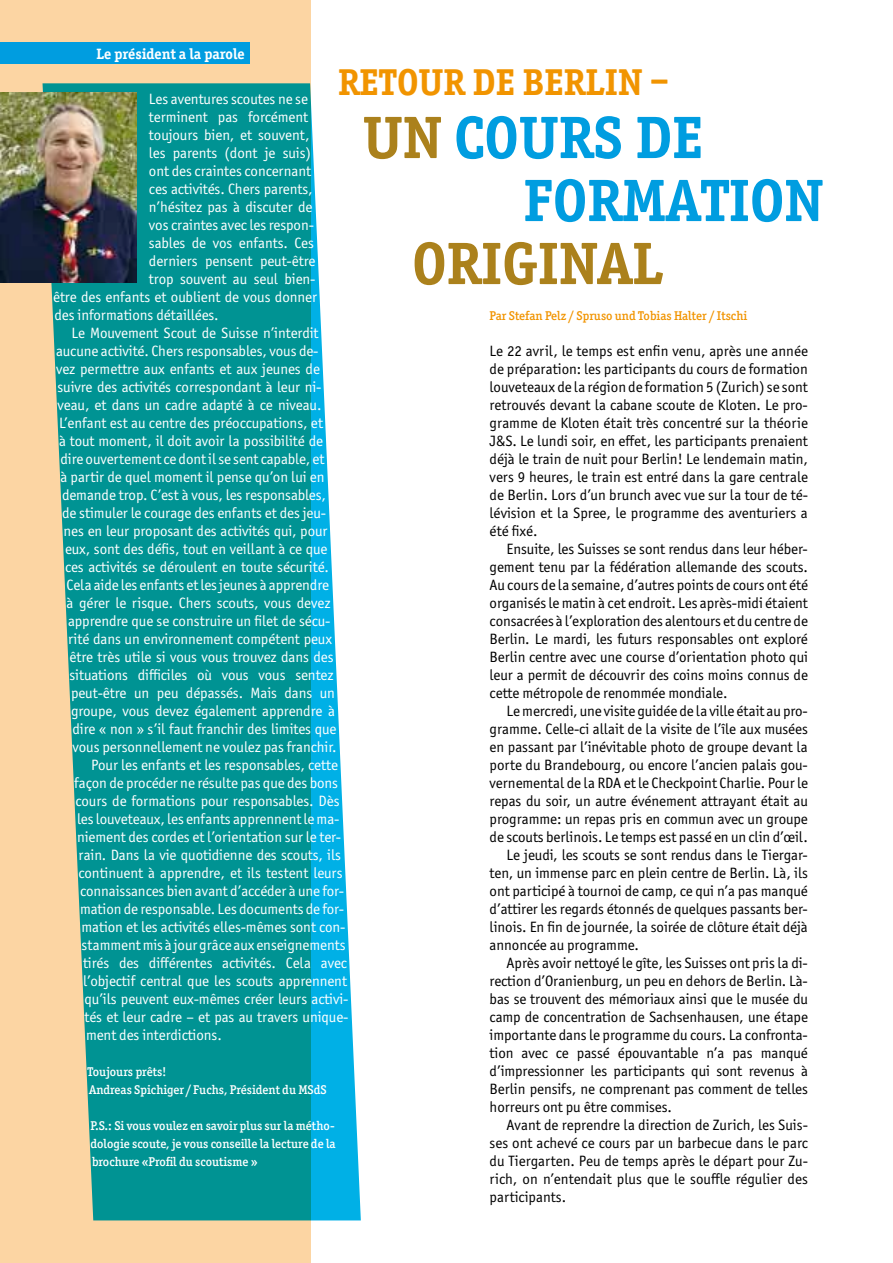
<style>
.page{position:relative;width:893px;height:1263px;background:#fff}
.page>*{position:absolute;margin:0;border:0;box-sizing:border-box;transform-origin:0 0}
.t1{font:700 60px/63px "Officina Serif ITC Pro";letter-spacing:.13em;color:#009de0}
.t2{font:700 60px "Officina Serif ITC Pro";color:#ab811c}
.t3{font:700 37.5px "Officina Serif ITC Pro";color:#f19400}
.t4{font:15px/18px "Officina Sans ITC Pro";letter-spacing:-.005em;color:#000;text-align:justify}
.t5{font:15px "Officina Sans ITC Pro";letter-spacing:-.005em;color:#fff}
.t6{font:700 15px "Officina Serif ITC Pro";color:#fff}
.t7{font:500 12.75px/18px "Officina Serif ITC Pro";color:#fff}
.t8{font:500 12.75px "Officina Serif ITC Pro";color:#f19400}
.s1{color:#ab811c}
</style>
<div class="page">
<div style="left:0;top:0;width:310px;height:1263px;background:#fcd5a3"></div>
<svg style="left:43px;top:83px;width:318px;height:1137px;fill:#009393"></svg>
<div style="left:0;top:43px;width:249px;height:21px;background:#009de0"></div>
<img style="left:0;top:92px;width:136px;height:190px">
<p class="t6" style="left:96px;top:44px;width:150px">LE PRÉSIDENT A LA PAROLE</p>
<p class="t5" style="left:149px;top:90px;width:161px">Les aventures scoutes ne se</p>
<p class="t5" style="left:149px;top:108px;width:161px">terminent pas forcément</p>
<p class="t5" style="left:149px;top:126px;width:162px">toujours bien, et souvent,</p>
<p class="t5" style="left:149px;top:144px;width:164px">les parents (dont je suis)</p>
<p class="t5" style="left:149px;top:162px;width:164px">ont des craintes concernant</p>
<p class="t5" style="left:149px;top:180px;width:165px">ces activités. Chers parents,</p>
<p class="t5" style="left:149px;top:198px;width:165px">n’hésitez pas à discuter de</p>
<p class="t5" style="left:149px;top:216px;width:167px">vos craintes avec les respon-</p>
<p class="t5" style="left:149px;top:234px;width:167px">sables de vos enfants. Ces</p>
<p class="t5" style="left:149px;top:252px;width:168px">derniers pensent peut-être</p>
<p class="t5" style="left:149px;top:270px;width:168px">trop souvent au seul bien-</p>
<p class="t5" style="left:53px;top:288px;width:265px">être des enfants et oublient de vous donner</p>
<p class="t5" style="left:55px;top:306px;width:166px">des informations détaillées.</p>
<p class="t5" style="left:72px;top:324px;width:249px">Le Mouvement Scout de Suisse n’interdit</p>
<p class="t5" style="left:56px;top:342px;width:264px">aucune activité. Chers responsables, vous de-</p>
<p class="t5" style="left:56px;top:360px;width:265px">vez permettre aux enfants et aux jeunes de</p>
<p class="t5" style="left:58px;top:378px;width:265px">suivre des activités correspondant à leur ni-</p>
<p class="t5" style="left:58px;top:396px;width:265px">veau, et dans un cadre adapté à ce niveau.</p>
<p class="t5" style="left:59px;top:414px;width:265px">L’enfant est au centre des préoccupations, et</p>
<p class="t5" style="left:59px;top:432px;width:266px">à tout moment, il doit avoir la possibilité de</p>
<p class="t5" style="left:61px;top:450px;width:265px">dire ouvertement ce dont il se sent capable, et</p>
<p class="t5" style="left:61px;top:468px;width:266px">à partir de quel moment il pense qu’on lui en</p>
<p class="t5" style="left:62px;top:486px;width:266px">demande trop. C’est à vous, les responsables,</p>
<p class="t5" style="left:62px;top:504px;width:265px">de stimuler le courage des enfants et des jeu-</p>
<p class="t5" style="left:64px;top:522px;width:265px">nes en leur proposant des activités qui, pour</p>
<p class="t5" style="left:65px;top:540px;width:264px">eux, sont des défis, tout en veillant à ce que</p>
<p class="t5" style="left:65px;top:558px;width:265px">ces activités se déroulent en toute sécurité.</p>
<p class="t5" style="left:67px;top:576px;width:264px">Cela aide les enfants et les jeunes à apprendre</p>
<p class="t5" style="left:67px;top:594px;width:265px">à gérer le risque. Chers scouts, vous devez</p>
<p class="t5" style="left:68px;top:612px;width:264px">apprendre que se construire un filet de sécu-</p>
<p class="t5" style="left:68px;top:630px;width:266px">rité dans un environnement compétent peux</p>
<p class="t5" style="left:70px;top:648px;width:266px">être très utile si vous vous trouvez dans des</p>
<p class="t5" style="left:70px;top:666px;width:266px">situations difficiles où vous vous sentez</p>
<p class="t5" style="left:71px;top:684px;width:266px">peut-être un peu dépassés. Mais dans un</p>
<p class="t5" style="left:71px;top:702px;width:265px">groupe, vous devez également apprendre à</p>
<p class="t5" style="left:73px;top:720px;width:266px">dire « non » s’il faut franchir des limites que</p>
<p class="t5" style="left:73px;top:738px;width:266px">vous personnellement ne voulez pas franchir.</p>
<p class="t5" style="left:91px;top:756px;width:249px">Pour les enfants et les responsables, cette</p>
<p class="t5" style="left:74px;top:774px;width:266px">façon de procéder ne résulte pas que des bons</p>
<p class="t5" style="left:76px;top:792px;width:266px">cours de formations pour responsables. Dès</p>
<p class="t5" style="left:77px;top:810px;width:264px">les louveteaux, les enfants apprennent le ma-</p>
<p class="t5" style="left:77px;top:828px;width:265px">niement des cordes et l’orientation sur le ter-</p>
<p class="t5" style="left:79px;top:846px;width:264px">rain. Dans la vie quotidienne des scouts, ils</p>
<p class="t5" style="left:79px;top:864px;width:265px">continuent à apprendre, et ils testent leurs</p>
<p class="t5" style="left:80px;top:882px;width:265px">connaissances bien avant d’accéder à une for-</p>
<p class="t5" style="left:80px;top:900px;width:265px">mation de responsable. Les documents de for-</p>
<p class="t5" style="left:82px;top:918px;width:265px">mation et les activités elles-mêmes sont con-</p>
<p class="t5" style="left:82px;top:936px;width:265px">stamment mis à jour grâce aux enseignements</p>
<p class="t5" style="left:83px;top:954px;width:265px">tirés des différentes activités. Cela avec</p>
<p class="t5" style="left:83px;top:972px;width:265px">l’objectif central que les scouts apprennent</p>
<p class="t5" style="left:85px;top:990px;width:266px">qu’ils peuvent eux-mêmes créer leurs activi-</p>
<p class="t5" style="left:85px;top:1008px;width:266px">tés et leur cadre – et pas au travers unique-</p>
<p class="t5" style="left:86px;top:1026px;width:137px">ment des interdictions.</p>
<p class="t7" style="left:88px;top:1063px;width:241px">Toujours prêts!<br>Andreas Spichiger / Fuchs, Président du MSdS</p>
<p class="t7" style="left:91px;top:1117px;width:247px;text-align:justify">P.S.: Si vous voulez en savoir plus sur la métho&shy;dologie scoute, je vous conseille la lecture de la brochure «Profil du scoutisme »</p>
<h2 class="t3" style="left:338px;top:59px;width:332px">RETOUR DEBERLIN –</h2>
<h1 class="t1" style="left:523px;top:106px;width:298px;text-indent:-161px"><span class="s1">UN</span> COURS DE<br>FORMATION</h1>
<h1 class="t2" style="left:412px;top:227px;width:239px">ORIGINAL</h1>
<p class="t8" style="left:490px;top:308px;width:259px">Par Stefan Pelz / Spruso und Tobias Halter / Itschi</p>
<p class="t4" style="left:490px;top:342px;width:320px">Le 22 avril, le temps est enfin venu, après une année de préparation: les participants du cours de formation louveteaux de la région de formation 5 (Zurich) se sont retrouvés devant la cabane scoute de Kloten. Le pro&shy;gramme de Kloten était très concentré sur la théorie J&amp;S. Le lundi soir, en effet, les participants prenaient déjà le train de nuit pour Berlin! Le lendemain matin, vers 9 heures, le train est entré dans la gare centrale de Berlin. Lors d’un brunch avec vue sur la tour de té&shy;lévision et la Spree, le programme des aventuriers a été fixé.</p>
<p class="t4" style="left:490px;top:540px;width:320px;text-indent:17px">Ensuite, les Suisses se sont rendus dans leur héber&shy;gement tenu par la fédération allemande des scouts.<br>Au cours de la semaine, d’autres points de cours ont été organisés le matin à cet endroit. Les après-midi étaient consacrées à l’exploration des alentours et du centre de Berlin. Le mardi, les futurs responsables ont exploré Berlin centre avec une course d’orientation photo qui leur a permit de découvrir des coins moins connus de cette métropole de renommée mondiale.</p>
<p class="t4" style="left:507px;top:702px;width:303px">Le mercredi, une visite guidée de la ville était au pro-</p>
<p class="t4" style="left:490px;top:720px;width:320px">gramme. Celle-ci allait de la visite de l’île aux musées</p>
<p class="t4" style="left:490px;top:738px;width:320px">en passant par l’inévitable photo de groupe devant la</p>
<p class="t4" style="left:490px;top:756px;width:320px">porte du Brandebourg, ou encore l’ancien palais gou-</p>
<p class="t4" style="left:490px;top:774px;width:320px">vernemental de la RDA et le Checkpoint Charlie. Pour le</p>
<p class="t4" style="left:490px;top:792px;width:320px">repas du soir, un autre événement attrayant était au</p>
<p class="t4" style="left:490px;top:810px;width:320px">programme: un repas pris en commun avec un groupe</p>
<p class="t4" style="left:490px;top:828px;width:320px">de scouts berlinois. Le temps est passé en un clin d’œil.</p>
<p class="t4" style="left:507px;top:846px;width:303px">Le jeudi, les scouts se sont rendus dans le Tiergar-</p>
<p class="t4" style="left:490px;top:864px;width:320px">ten, un immense parc en plein centre de Berlin. Là, ils</p>
<p class="t4" style="left:490px;top:882px;width:320px">ont participé à tournoi de camp, ce qui n’a pas manqué</p>
<p class="t4" style="left:490px;top:900px;width:320px">d’attirer les regards étonnés de quelques passants ber-</p>
<p class="t4" style="left:490px;top:918px;width:320px">linois. En fin de journée, la soirée de clôture était déjà</p>
<p class="t4" style="left:490px;top:936px;width:151px">annoncée au programme.</p>
<p class="t4" style="left:507px;top:954px;width:303px">Après avoir nettoyé le gîte, les Suisses ont pris la di-</p>
<p class="t4" style="left:490px;top:972px;width:320px">rection d’Oranienburg, un peu en dehors de Berlin. Là-</p>
<p class="t4" style="left:490px;top:990px;width:320px">bas se trouvent des mémoriaux ainsi que le musée du</p>
<p class="t4" style="left:490px;top:1008px;width:320px">camp de concentration de Sachsenhausen, une étape</p>
<p class="t4" style="left:490px;top:1026px;width:320px">importante dans le programme du cours. La confronta-</p>
<p class="t4" style="left:490px;top:1044px;width:320px">tion avec ce passé épouvantable n’a pas manqué</p>
<p class="t4" style="left:490px;top:1062px;width:320px">d’impressionner les participants qui sont revenus à</p>
<p class="t4" style="left:490px;top:1080px;width:320px">Berlin pensifs, ne comprenant pas comment de telles</p>
<p class="t4" style="left:490px;top:1098px;width:184px">horreurs ont pu être commises.</p>
<p class="t4" style="left:507px;top:1116px;width:302px">Avant de reprendre la direction de Zurich, les Suis-</p>
<p class="t4" style="left:490px;top:1134px;width:320px">ses ont achevé ce cours par un barbecue dans le parc</p>
<p class="t4" style="left:490px;top:1152px;width:320px">du Tiergarten. Peu de temps après le départ pour Zu-</p>
<p class="t4" style="left:490px;top:1170px;width:320px">rich, on n’entendait plus que le souffle régulier des</p>
<p class="t4" style="left:490px;top:1188px;width:78px">participants.</p>
</div>
